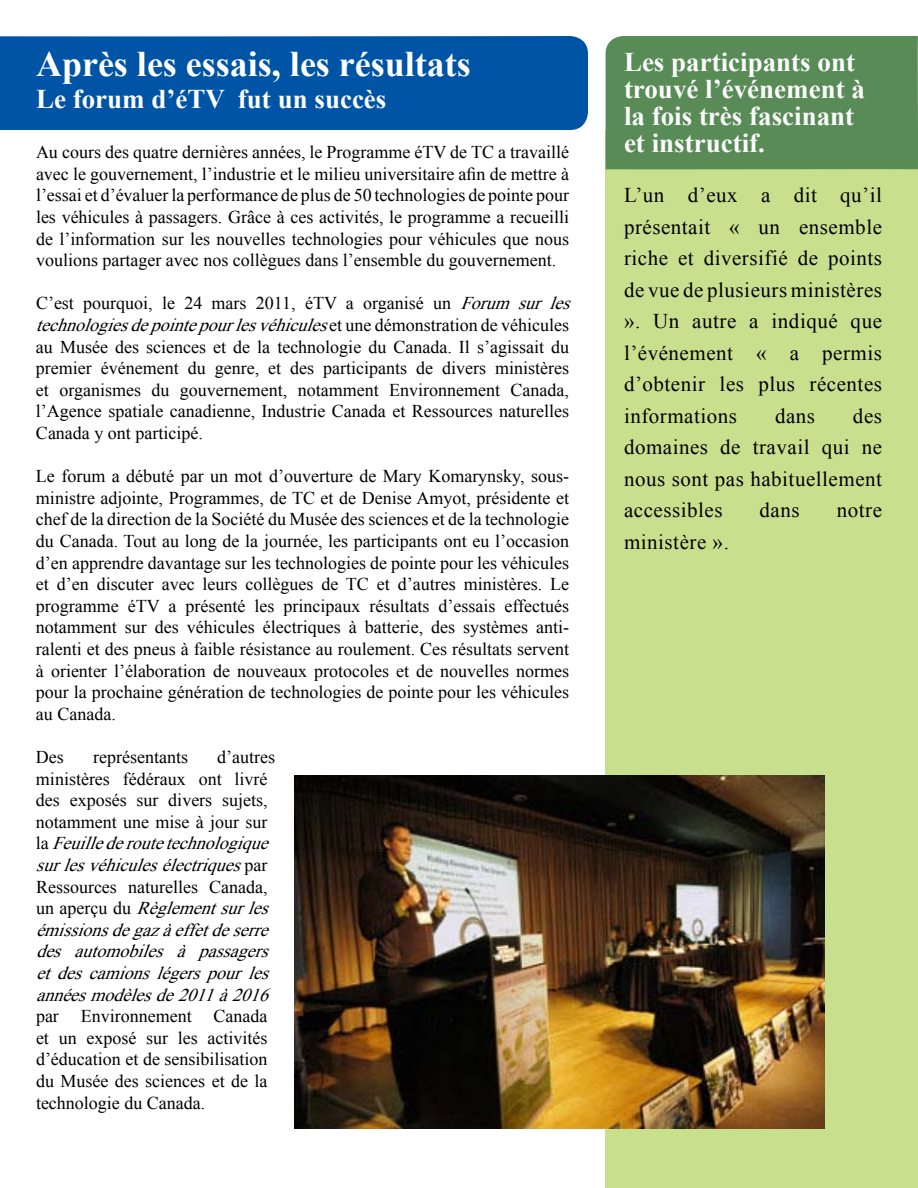
<style>
.page{position:relative;width:918px;height:1188px;background:#fff}
.page>*{position:absolute;margin:0;border:0;box-sizing:border-box;transform-origin:0 0}
.t1{font:700 36px "Times New Roman";color:#fff}
.t2{font:700 36px "Times New Roman";color:#fcfcfc}
.t3{font:700 27px/27px "Times New Roman";color:#fcfcfc}
.t4{font:700 27px "Times New Roman";color:#fff}
.t5{font:21px/31.5px "Times New Roman";letter-spacing:.025em;color:#000;text-align:justify}
.t6{font:18px/21.6px "Times New Roman";color:#000;text-align:justify}
.t7{font:italic 18px/21.6px "Times New Roman";color:#000}
.s1{font-style:italic}
.s2{font-style:normal}
</style>
<div class="page">
<div style="left:606px;top:130px;width:312px;height:1058px;background:#c8df8e"></div>
<div style="left:0;top:36px;width:588px;height:94px;background:#0054a6"></div>
<div style="left:606px;top:36px;width:312px;height:134px;background:#588b56"></div>
<img style="left:294px;top:776px;width:531px;height:352px">
<h1 class="t1" style="left:36px;top:39px;width:436px">Après les essais, les résultats</h1>
<h1 class="t2" style="left:624px;top:36px;width:198px">Subscription</h1>
<h2 class="t4" style="left:36px;top:81px;width:352px">Le forum d’éTV fut un succès</h2>
<h2 class="t3" style="left:624px;top:48px;width:242px">Les participants ont trouvé l’événement à la fois très fascinant et instructif.</h2>
<p class="t6" style="left:36px;top:141px;width:535px">Au cours des quatre dernières années, le Programme éTV de TC a travaillé avec le gouvernement, l’industrie et le milieu universitaire afin de mettre à l’essai et d’évaluer la performance de plus de 50 technologies de pointe pour les véhicules à passagers. Grâce à ces activités, le programme a recueilli de l’information sur les nouvelles technologies pour véhicules que nous voulions partager avec nos collègues dans l’ensemble du gouvernement.</p>
<p class="t6" style="left:36px;top:292px;width:543px;text-align:left">C’est pourquoi, le 24 mars 2011, éTV a organisé un <span class="s1">Forumsurles technologiesdepointepourlesvéhicules</span>e t u n e d é m o n s t r a t i o n d e v é h i c u l e s au Musée des sciences et de la technologie du Canada. Il s’agissait du premier événement du genre, et des participants de divers ministères et organismes du gouvernement, notamment Environnement Canada, l’Agence spatiale canadienne, Industrie Canada et Ressources naturelles Canada y ont participé.</p>
<p class="t6" style="left:36px;top:465px;width:535px">Le forum a débuté par un mot d’ouverture de Mary Komarynsky, sous&shy;ministre adjointe, Programmes, de TC et de Denise Amyot, présidente et chef de la direction de la Société du Musée des sciences et de la technologie du Canada. Tout au long de la journée, les participants ont eu l’occasion d’en apprendre davantage sur les technologies de pointe pour les véhicules et d’en discuter avec leurs collègues de TC et d’autres ministères. Le programme éTV a présenté les principaux résultats d’essais effectués notamment sur des véhicules électriques à batterie, des systèmes anti&shy;ralenti et des pneus à faible résistance au roulement. Ces résultats servent à orienter l’élaboration de nouveaux protocoles et de nouvelles normes pour la prochaine génération de technologies de pointe pour les véhicules au Canada.</p>
<p class="t6" style="left:36px;top:746px;width:29px">Des</p>
<p class="t6" style="left:93px;top:746px;width:96px">représentants</p>
<p class="t5" style="left:624px;top:179px;width:260px">L’un d’eux a dit qu’il présentait « un ensemble riche et diversifié de points de vue de plusieurs ministères ». Un autre a indiqué que l’événement « a permis d’obtenir les plus récentes informations</p>
<p class="t5" style="left:624px;top:400px;width:260px;text-indent:229px">des domaines de travail qui ne nous sont pas habituellement accessibles</p>
<p class="t5" style="left:775px;top:400px;width:42px">dans</p>
<p class="t5" style="left:760px;top:494px;width:42px">dans</p>
<p class="t5" style="left:837px;top:494px;width:47px">notre</p>
<p class="t5" style="left:624px;top:526px;width:106px">ministère ».</p>
<p class="t7" style="left:36px;top:746px;width:242px;text-indent:181px"><span class="s2">d’autres ministères fédéraux ont livré des exposés sur divers sujets, notamment une mise à jour sur l a</span> Feuillederoutetechnologique surlesvéhiculesélectriques<span class="s2">p a r<br>Ressources naturelles Canada, u n a p e r ç u d u</span> Règlementsurles émissionsdegazàeffetdeserre des automobiles à passagers etdescamionslégerspourles annéesmodèlesde2011à2016</p>
<p class="t6" style="left:36px;top:1005px;width:233px">par Environnement Canada et un exposé sur les activités d’éducation et de sensibilisation du Musée des sciences et de la technologie du Canada.</p>
</div>
